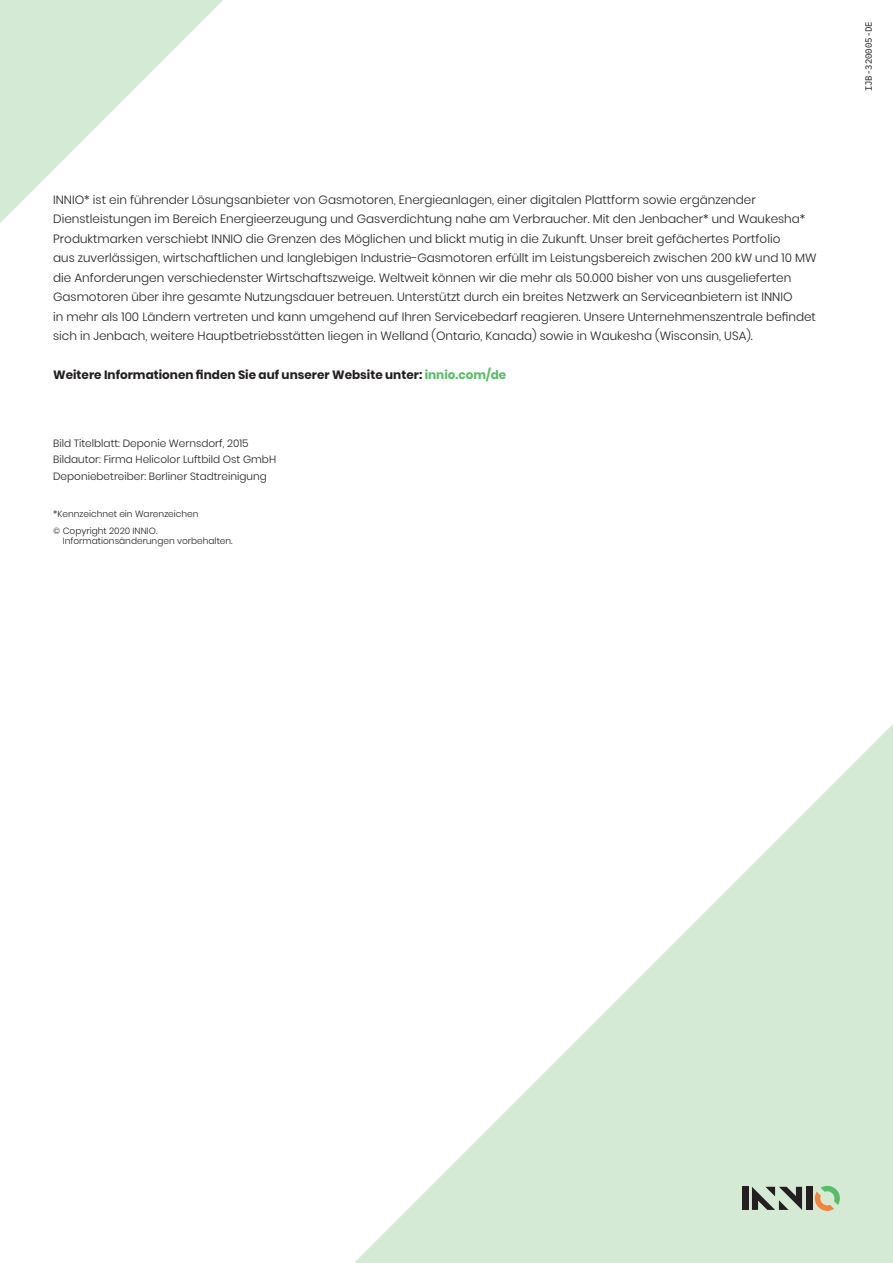
<style>
.page{position:relative;width:893px;height:1263px;background:#fff}
.page>*{position:absolute;margin:0;border:0;box-sizing:border-box;transform-origin:0 0}
.t1{font:300 12px/19.5px "Poppins";color:#231f20}
.t2{font:700 12px "Poppins";color:#231f20}
.t3{font:300 10.5px "Poppins";color:#231f20}
.t4{font:300 9px/10.8px "Poppins";color:#231f20}
.t5{font:9px "IBM Plex Mono";color:#231f20}
.s1{color:#59bc68}
</style>
<div class="page">
<svg style="left:354px;top:724px;width:539px;height:539px"></svg>
<svg style="left:0;top:0;width:223px;height:223px"></svg>
<div style="left:742px;top:1187px;width:6px;height:23px;background:#231f20"></div>
<div style="left:806px;top:1187px;width:6px;height:23px;background:#231f20"></div>
<svg style="left:752px;top:1187px;width:50px;height:23px"></svg>
<svg style="left:815px;top:1186px;width:25px;height:25px"></svg>
<p class="t1" style="left:53px;top:190px;width:765px">INNIO* ist ein führender Lösungsanbieter von Gasmotoren, Energieanlagen, einer digitalen Plattform sowie ergänzender Dienstleistungen im Bereich Energieerzeugung und Gasverdichtung nahe am Verbraucher. Mit den Jenbacher* und Waukesha* Produktmarken verschiebt INNIO die Grenzen des Möglichen und blickt mutig in die Zukunft. Unser breit gefächertes Portfolio<br>aus zuverlässigen, wirtschaftlichen und langlebigen Industrie-Gasmotoren erfüllt im Leistungsbereich zwischen 200 kW und 10 MW die Anforderungen verschiedenster Wirtschaftszweige. Weltweit können wir die mehr als 50.000 bisher von uns ausgelieferten Gasmotoren über ihre gesamte Nutzungsdauer betreuen. Unterstützt durch ein breites Netzwerk an Serviceanbietern ist INNIO<br>in mehr als 100 Ländern vertreten und kann umgehend auf Ihren Servicebedarf reagieren. Unsere Unternehmenszentrale befindet sich in Jenbach, weitere Hauptbetriebsstätten liegen in Welland (Ontario, Kanada) sowie in Waukesha (Wisconsin, USA).</p>
<p class="t2" style="left:53px;top:368px;width:455px">Weitere Informationen finden Sie auf unserer Website unter: <span class="s1">innio.com/de</span></p>
<p class="t3" style="left:53px;top:437px;width:197px">Bild Titelblatt: Deponie Wernsdorf, 2015</p>
<p class="t3" style="left:53px;top:454px;width:224px">Bildautor: Firma Helicolor Luftbild Ost GmbH</p>
<p class="t3" style="left:53px;top:470px;width:215px">Deponiebetreiber: Berliner Stadtreinigung</p>
<p class="t4" style="left:53px;top:508px;width:147px">*Kennzeichnet ein Warenzeichen</p>
<p class="t4" style="left:63px;top:525px;width:171px;text-indent:-9px">© Copyright 2020 INNIO.<br>Informationsänderungen vorbehalten.</p>
<p class="t5" style="left:862px;top:91px;width:72px;rotate:-90deg">IJB-320005-DE</p>
</div>
